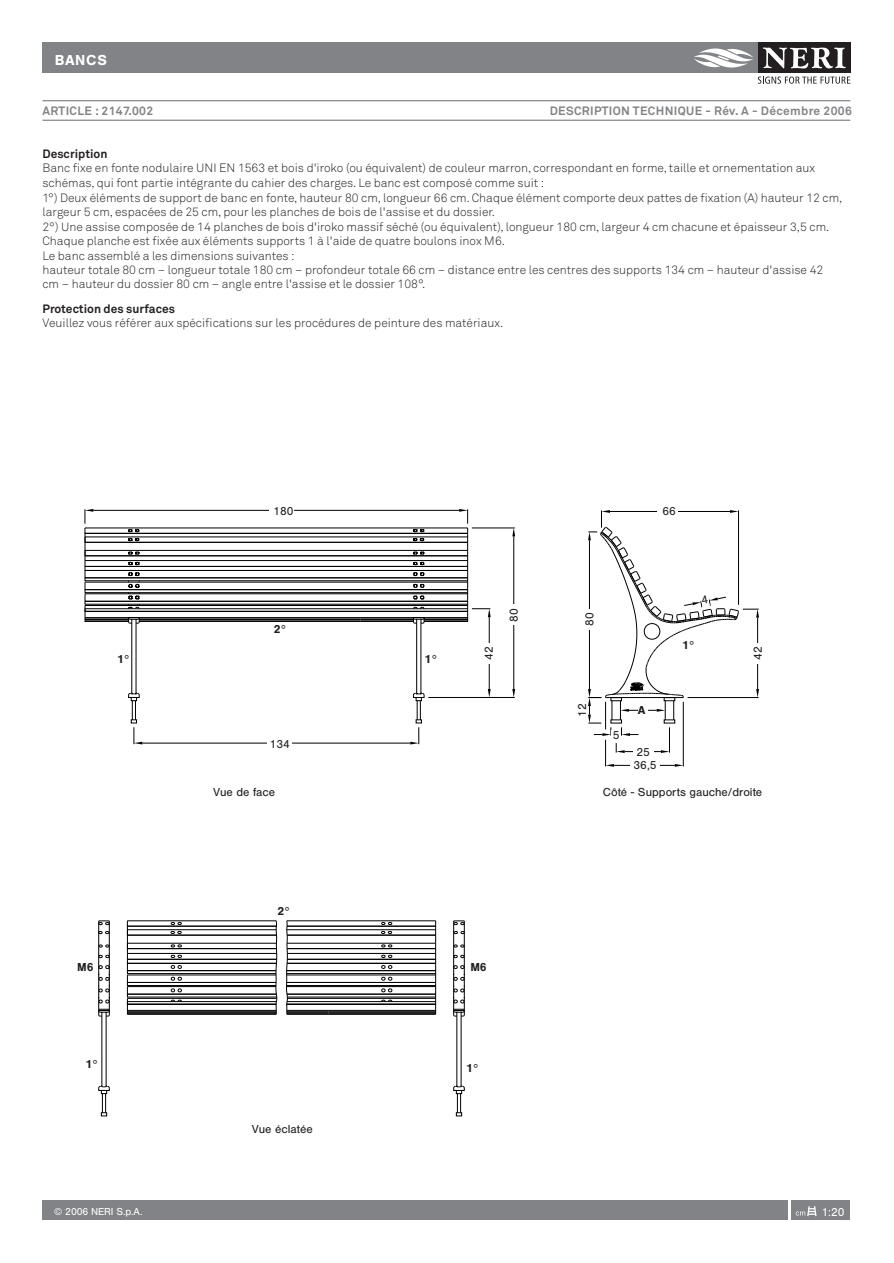
<style>
.page{position:relative;width:894px;height:1263px;background:#fff}
.page>*{position:absolute;margin:0;border:0;box-sizing:border-box;transform-origin:0 0}
.t1{font:700 15px "Nimbus San";letter-spacing:.045em;color:#fff}
.t2{font:12px/14.5px "Akkurat Light Pro";color:#231f20}
.t3{font:12px "Nimbus San";color:#231f20}
.t4{font:700 12px "Akkurat Pro";letter-spacing:.03em;color:#818386}
.t5{font:700 12px "Akkurat Pro";color:#231f20}
.t6{font:700 12px "Nimbus San";color:#231f20}
.t7{font:12px "Nimbus San";color:#fff}
.t8{font:10.5px "Nimbus San";letter-spacing:-.015em;color:#fff}
</style>
<div class="page">
<div style="left:43px;top:1201px;width:807px;height:19px;background:#818386"></div>
<svg style="left:796px;top:1206px;width:21px;height:11px"></svg>
<hr style="left:788px;top:1200px;width:3px;height:21px;background:#fff">
<div style="left:43px;top:43px;width:807px;height:30px;background:#818386"></div>
<svg style="left:694px;top:42px;width:156px;height:42px"></svg>
<hr style="left:43px;top:100px;width:807px;height:1px;background:#818386">
<hr style="left:43px;top:120px;width:807px;height:1px;background:#818386">
<svg style="left:85px;top:509px;width:430px;height:236px"></svg>
<div style="left:509px;top:605px;width:10px;height:20px;background:#fff"></div>
<hr style="left:287px;top:921px;width:149px;height:1px;background:#000">
<hr style="left:287px;top:929px;width:149px;height:1px;background:#000">
<hr style="left:287px;top:935px;width:148px;height:1px;background:#000">
<hr style="left:287px;top:926px;width:149px;height:1px;background:#000">
<hr style="left:287px;top:1010px;width:149px;height:1px;background:#000">
<hr style="left:287px;top:1001px;width:149px;height:1px;background:#000">
<hr style="left:287px;top:975px;width:149px;height:1px;background:#000">
<hr style="left:287px;top:998px;width:149px;height:1px;background:#000">
<hr style="left:287px;top:1004px;width:149px;height:1px;background:#000">
<hr style="left:287px;top:997px;width:149px;height:1px;background:#000">
<hr style="left:286px;top:986px;width:150px;height:1px;background:#000">
<hr style="left:287px;top:994px;width:149px;height:1px;background:#000">
<hr style="left:287px;top:982px;width:149px;height:1px;background:#000">
<hr style="left:287px;top:985px;width:149px;height:1px;background:#000">
<hr style="left:287px;top:973px;width:149px;height:1px;background:#000">
<hr style="left:287px;top:970px;width:149px;height:1px;background:#000">
<hr style="left:287px;top:963px;width:149px;height:1px;background:#000">
<hr style="left:287px;top:953px;width:149px;height:1px;background:#000">
<hr style="left:287px;top:959px;width:149px;height:1px;background:#000">
<hr style="left:287px;top:943px;width:149px;height:1px;background:#000">
<hr style="left:287px;top:948px;width:149px;height:1px;background:#000">
<hr style="left:287px;top:1014px;width:149px;height:1px;background:#000">
<hr style="left:287px;top:1013px;width:41px;height:1px;background:#000">
<hr style="left:287px;top:1012px;width:41px;height:1px;background:#000">
<hr style="left:328px;top:1013px;width:108px;height:1px;background:#000">
<hr style="left:328px;top:1012px;width:108px;height:1px;background:#000">
<hr style="left:435px;top:943px;width:1px;height:71px;background:#000">
<svg style="left:381px;top:1000px;width:11px;height:2px"></svg>
<svg style="left:381px;top:989px;width:11px;height:4px"></svg>
<svg style="left:381px;top:977px;width:11px;height:5px"></svg>
<svg style="left:381px;top:965px;width:11px;height:4px"></svg>
<svg style="left:381px;top:955px;width:11px;height:3px"></svg>
<svg style="left:381px;top:931px;width:11px;height:3px"></svg>
<svg style="left:381px;top:944px;width:11px;height:3px"></svg>
<svg style="left:381px;top:922px;width:11px;height:3px"></svg>
<svg style="left:435px;top:921px;width:1px;height:22px"></svg>
<svg style="left:127px;top:920px;width:150px;height:95px"></svg>
<svg style="left:286px;top:920px;width:2px;height:95px"></svg>
<hr style="left:98px;top:921px;width:1px;height:94px;background:#000">
<hr style="left:109px;top:921px;width:1px;height:94px;background:#000">
<svg style="left:99px;top:955px;width:10px;height:3px"></svg>
<svg style="left:98px;top:931px;width:11px;height:3px"></svg>
<svg style="left:99px;top:945px;width:10px;height:3px"></svg>
<svg style="left:98px;top:921px;width:11px;height:4px"></svg>
<svg style="left:98px;top:965px;width:12px;height:151px"></svg>
<hr style="left:464px;top:921px;width:1px;height:94px;background:#000">
<hr style="left:453px;top:921px;width:1px;height:94px;background:#000">
<svg style="left:454px;top:955px;width:10px;height:3px"></svg>
<svg style="left:454px;top:931px;width:11px;height:3px"></svg>
<svg style="left:454px;top:945px;width:10px;height:2px"></svg>
<svg style="left:454px;top:921px;width:11px;height:4px"></svg>
<svg style="left:453px;top:965px;width:12px;height:151px"></svg>
<div style="left:269px;top:506px;width:25px;height:9px;background:#fff"></div>
<div style="left:267px;top:739px;width:25px;height:9px;background:#fff"></div>
<div style="left:484px;top:643px;width:10px;height:21px;background:#fff"></div>
<svg style="left:588px;top:510px;width:171px;height:257px"></svg>
<p class="t1" style="left:55px;top:51px;width:53px">BANCS</p>
<p class="t4" style="left:43px;top:103px;width:112px">ARTICLE : 2147.002</p>
<p class="t4" style="left:550px;top:103px;width:304px">DESCRIPTION TECHNIQUE - Rév. A - Décembre 2006</p>
<p class="t5" style="left:43px;top:146px;width:67px">Description</p>
<p class="t2" style="left:43px;top:161px;width:801px">Banc fixe en fonte nodulaire UNI EN 1563 et bois d'iroko (ou équivalent) de couleur marron, correspondant en forme, taille et ornementation aux schémas, qui font partie intégrante du cahier des charges. Le banc est composé comme suit :<br>1°) Deux éléments de support de banc en fonte, hauteur 80 cm, longueur 66 cm. Chaque élément comporte deux pattes de fixation (A) hauteur 12 cm, largeur 5 cm, espacées de 25 cm, pour les planches de bois de l'assise et du dossier.<br>2°) Une assise composée de 14 planches de bois d'iroko massif séché (ou équivalent), longueur 180 cm, largeur 4 cm chacune et épaisseur 3,5 cm.<br>Chaque planche est fixée aux éléments supports 1 à l'aide de quatre boulons inox M6.<br>Le banc assemblé a les dimensions suivantes :<br>hauteur totale 80 cm – longueur totale 180 cm – profondeur totale 66 cm – distance entre les centres des supports 134 cm – hauteur d'assise 42 cm – hauteur du dossier 80 cm – angle entre l'assise et le dossier 108°.</p>
<p class="t5" style="left:43px;top:301px;width:134px">Protection des surfaces</p>
<p class="t2" style="left:43px;top:316px;width:462px">Veuillez vous référer aux spécifications sur les procédures de peinture des matériaux.</p>
<p class="t6" style="left:117px;top:652px;width:14px">1°</p>
<p class="t3" style="left:273px;top:504px;width:22px">180</p>
<p class="t6" style="left:274px;top:622px;width:14px">2°</p>
<p class="t3" style="left:270px;top:737px;width:22px">134</p>
<p class="t3" style="left:213px;top:785px;width:64px">Vue de face</p>
<p class="t6" style="left:425px;top:652px;width:14px">1°</p>
<p class="t3" style="left:482px;top:660px;width:15px;rotate:-90deg">42</p>
<p class="t3" style="left:507px;top:622px;width:15px;rotate:-90deg">80</p>
<p class="t6" style="left:277px;top:905px;width:14px">2°</p>
<p class="t6" style="left:77px;top:960px;width:18px">M6</p>
<p class="t6" style="left:470px;top:961px;width:18px">M6</p>
<p class="t6" style="left:86px;top:1057px;width:14px">1°</p>
<p class="t3" style="left:252px;top:1122px;width:62px">Vue éclatée</p>
<p class="t6" style="left:466px;top:1062px;width:14px">1°</p>
<p class="t3" style="left:662px;top:505px;width:15px">66</p>
<p class="t3" style="left:583px;top:626px;width:15px;rotate:-90deg">80</p>
<p class="t3" style="left:576px;top:717px;width:15px;rotate:-90deg">12</p>
<p class="t6" style="left:638px;top:704px;width:9px">A</p>
<p class="t3" style="left:636px;top:745px;width:15px">25</p>
<p class="t3" style="left:613px;top:728px;width:8px">5</p>
<p class="t6" style="left:682px;top:638px;width:14px">1°</p>
<p class="t3" style="left:634px;top:759px;width:25px">36,5</p>
<p class="t3" style="left:751px;top:660px;width:15px;rotate:-90deg">42</p>
<p class="t3" style="left:603px;top:785px;width:161px">Côté - Supports gauche/droite</p>
<p class="t8" style="left:54px;top:1206px;width:90px">© 2006 NERI S.p.A.</p>
<p class="t7" style="left:822px;top:1205px;width:24px">1:20</p>
</div>
